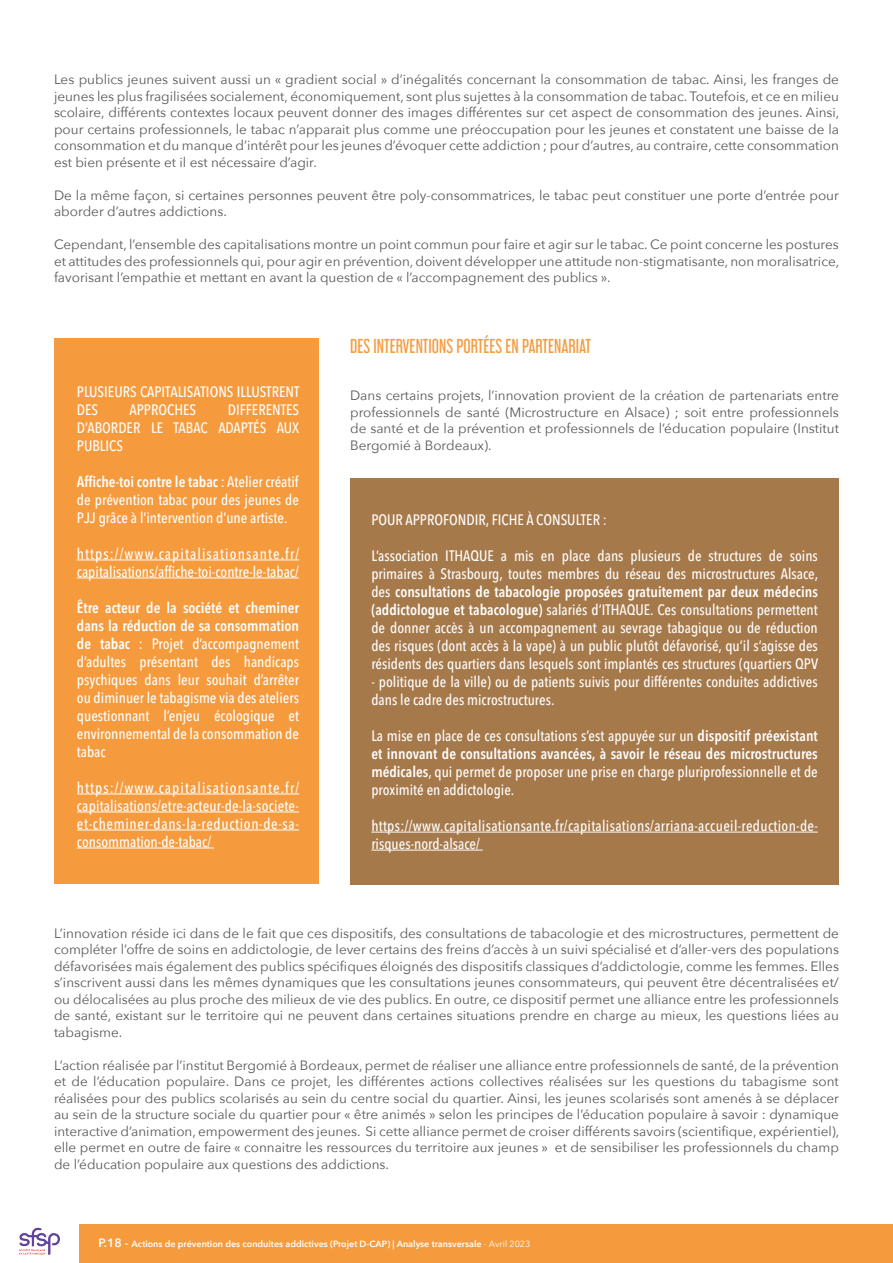
<style>
.page{position:relative;width:893px;height:1263px;background:#fff}
.page>*{position:absolute;margin:0;border:0;box-sizing:border-box;transform-origin:0 0}
.t1{font:18px "Libel Suit Rg";color:#f69b3e}
.t2{font:500 15px/18px "Avenir Next Condensed";color:#fff;text-align:justify}
.t3{font:500 15px/18px "Avenir Next Condensed";letter-spacing:.02em;color:#fff}
.t4{font:13.5px/16.5px "Avenir Next";color:#57585a;text-align:justify}
.t5{font:600 9px "Avenir Next";color:#fff}
.s1{font-weight:600}
.s2{font-size:12px}
.s3{font-weight:400}
</style>
<div class="page">
<div style="left:79px;top:1224px;width:814px;height:39px;background:#f59b3e"></div>
<img style="left:19px;top:1227px;width:41px;height:28px">
<div style="left:54px;top:339px;width:265px;height:545px;background:#f59b3e"></div>
<hr style="left:77px;top:560px;width:222px;height:1px;background:#fff">
<hr style="left:77px;top:578px;width:222px;height:1px;background:#fff">
<hr style="left:77px;top:794px;width:222px;height:1px;background:#fff">
<hr style="left:77px;top:812px;width:222px;height:1px;background:#fff">
<hr style="left:77px;top:830px;width:222px;height:1px;background:#fff">
<hr style="left:77px;top:848px;width:137px;height:1px;background:#fff">
<div style="left:350px;top:478px;width:489px;height:406px;background:#a6794b"></div>
<hr style="left:371px;top:832px;width:447px;height:1px;background:#fff">
<hr style="left:371px;top:850px;width:112px;height:1px;background:#fff">
<p class="t4" style="left:54px;top:71px;width:787px">Les publics jeunes suivent aussi un « gradient social » d’inégalités concernant la consommation de tabac. Ainsi, les franges de jeunes les plus fragilisées socialement, économiquement, sont plus sujettes à la consommation de tabac. Toutefois, et ce en milieu scolaire, différents contextes locaux peuvent donner des images différentes sur cet aspect de consommation des jeunes. Ainsi, pour certains professionnels, le tabac n’apparait plus comme une préoccupation pour les jeunes et constatent une baisse de la consommation et du manque d’intérêt pour les jeunes d’évoquer cette addiction ; pour d’autres, au contraire, cette consommation est bien présente et il est nécessaire d’agir.</p>
<p class="t4" style="left:54px;top:186px;width:786px">De la même façon, si certaines personnes peuvent être poly-consommatrices, le tabac peut constituer une porte d’entrée pour aborder d’autres addictions.</p>
<p class="t4" style="left:54px;top:236px;width:787px">Cependant, l’ensemble des capitalisations montre un point commun pour faire et agir sur le tabac. Ce point concerne les postures et attitudes des professionnels qui, pour agir en prévention, doivent développer une attitude non-stigmatisante, non moralisatrice, favorisant l’empathie et mettant en avant la question de « l’accompagnement des publics ».</p>
<p class="t2" style="left:77px;top:383px;width:224px">PLUSIEURS CAPITALISATIONS ILLUSTRENT<br>DES</p>
<p class="t2" style="left:77px;top:401px;width:224px;text-indent:151px">DIFFERENTES D’ABORDER LE TABAC ADAPTÉS AUX PUBLICS</p>
<p class="t2" style="left:77px;top:473px;width:224px"><span class="s1">Affiche-toi contre le tabac</span> : Atelier créatif de prévention tabac pour des jeunes de PJJ grâce à l’intervention d’une artiste.</p>
<p class="t2" style="left:77px;top:545px;width:224px">https://www.capitalisationsante.fr/ capitalisations/affiche-toi-contre-le-tabac/</p>
<p class="t2" style="left:77px;top:599px;width:224px"><span class="s1">Être acteur de la société et cheminer dans la réduction de sa consommation de tabac</span> : Projet d’accompagnement d’adultes présentant des handicaps psychiques dans leur souhait d’arrêter ou diminuer le tabagisme via des ateliers questionnant l’enjeu écologique et environnemental de la consommation de tabac</p>
<p class="t2" style="left:77px;top:779px;width:224px">https://www.capitalisationsante.fr/ capitalisations/etre-acteur-de-la-societe&shy;et-cheminer-dans-la-reduction-de-sa&shy;consommation-de-tabac/</p>
<p class="t2" style="left:130px;top:401px;width:68px">APPROCHES</p>
<h1 class="t1" style="left:350px;top:331px;width:242px">DES INTERVENTIONS PORTÉES EN PARTENARIAT</h1>
<p class="t4" style="left:350px;top:387px;width:490px">Dans certains projets, l’innovation provient de la création de partenariats entre professionnels de santé (Microstructure en Alsace) ; soit entre professionnels de santé et de la prévention et professionnels de l’éducation populaire (Institut Bergomié à Bordeaux).</p>
<p class="t2" style="left:371px;top:511px;width:237px">POUR APPROFONDIR, FICHE À CONSULTER :</p>
<p class="t2" style="left:371px;top:547px;width:448px">L’association ITHAQUE a mis en place dans plusieurs de structures de soins primaires à Strasbourg, toutes membres du réseau des microstructures Alsace, des <span class="s1">consultations de tabacologie proposées gratuitement par deux médecins (addictologue et tabacologue)</span> salariés d’ITHAQUE. Ces consultations permettent de donner accès à un accompagnement au sevrage tabagique ou de réduction des risques (dont accès à la vape) à un public plutôt défavorisé, qu’il s’agisse des résidents des quartiers dans lesquels sont implantés ces structures (quartiers QPV</p>
<p class="t2" style="left:371px;top:673px;width:448px">- politique de la ville) ou de patients suivis pour différentes conduites addictives dans le cadre des microstructures.</p>
<p class="t2" style="left:371px;top:727px;width:448px">La mise en place de ces consultations s’est appuyée sur un <span class="s1">dispositif préexistant et innovant de consultations avancées, à savoir le réseau des microstructures médicales</span>, qui permet de proposer une prise en charge pluriprofessionnelle et de proximité en addictologie.</p>
<p class="t3" style="left:371px;top:817px;width:448px">https://www.capitalisationsante.fr/capitalisations/arriana-accueil-reduction-de&shy;risques-nord-alsace/</p>
<p class="t4" style="left:54px;top:924px;width:786px">L’innovation réside ici dans de le fait que ces dispositifs, des consultations de tabacologie et des microstructures, permettent de compléter l’offre de soins en addictologie, de lever certains des freins d’accès à un suivi spécialisé et d’aller-vers des populations défavorisées mais également des publics spécifiques éloignés des dispositifs classiques d’addictologie, comme les femmes. Elles s’inscrivent aussi dans les mêmes dynamiques que les consultations jeunes consommateurs, qui peuvent être décentralisées et/ ou délocalisées au plus proche des milieux de vie des publics. En outre, ce dispositif permet une alliance entre les professionnels de santé, existant sur le territoire qui ne peuvent dans certaines situations prendre en charge au mieux, les questions liées au tabagisme.</p>
<p class="t4" style="left:54px;top:1056px;width:787px">L’action réalisée par l’institut Bergomié à Bordeaux, permet de réaliser une alliance entre professionnels de santé, de la prévention et de l’éducation populaire. Dans ce projet, les différentes actions collectives réalisées sur les questions du tabagisme sont réalisées pour des publics scolarisés au sein du centre social du quartier. Ainsi, les jeunes scolarisés sont amenés à se déplacer au sein de la structure sociale du quartier pour « être animés » selon les principes de l’éducation populaire à savoir : dynamique interactive d’animation, empowerment des jeunes. Si cette alliance permet de croiser différents savoirs (scientifique, expérientiel), elle permet en outre de faire « connaitre les ressources du territoire aux jeunes » et de sensibiliser les professionnels du champ de l’éducation populaire aux questions des addictions.</p>
<p class="t5" style="left:98px;top:1236px;width:433px"><span class="s2">P.18 -</span> Actions de prévention des conduites addictives (Projet D-CAP) | Analyse transversale <span class="s3">- Avril 2023</span></p>
</div>
